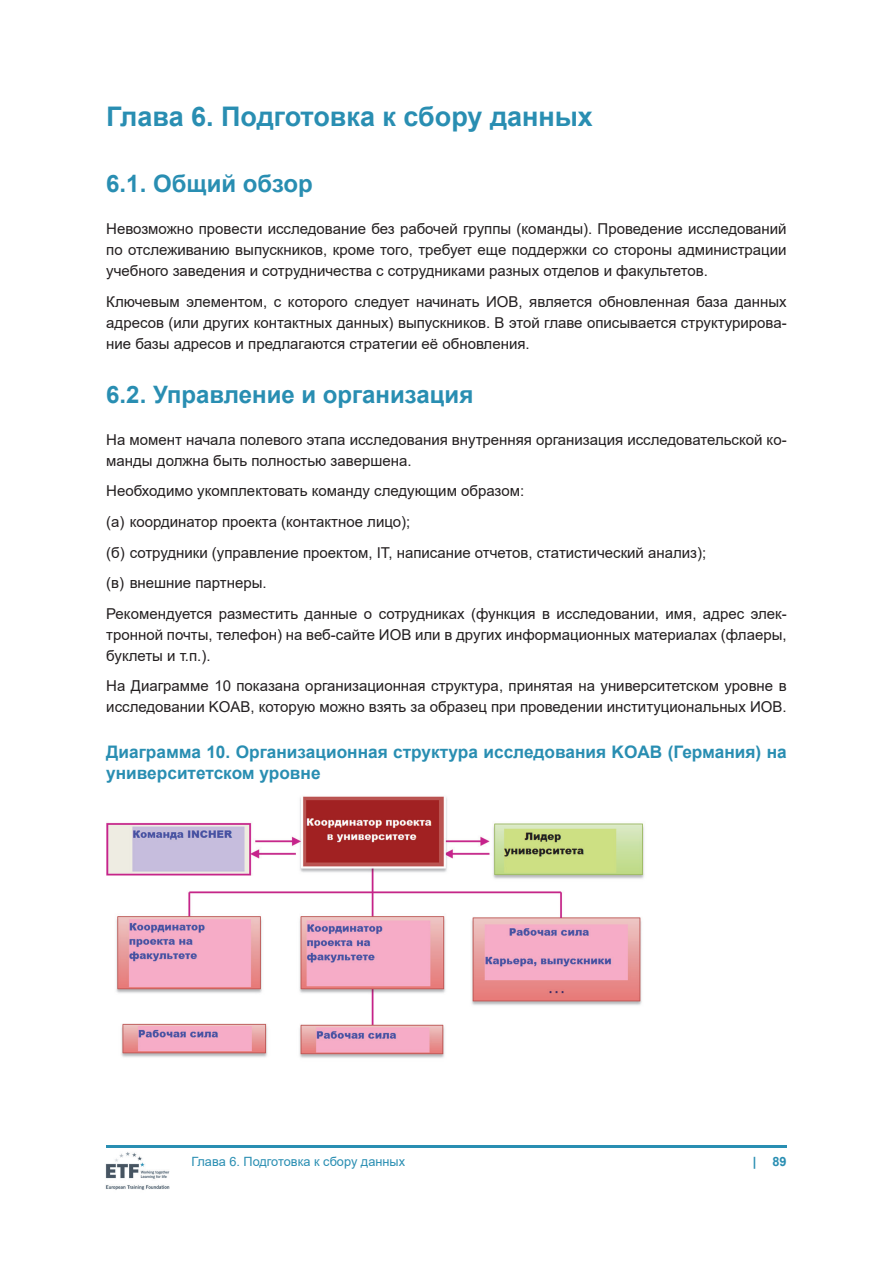
<style>
.page{position:relative;width:893px;height:1263px;background:#fff}
.page>*{position:absolute;margin:0;border:0;box-sizing:border-box;transform-origin:0 0}
.t1{font:700 27px "Arial";color:#298eb2}
.t2{font:700 24px "Arial";color:#298eb2}
.t3{font:700 17.25px/20.7px "Arial";color:#298eb2}
.t4{font:15px/21px "Arial";color:#231f20}
.t5{font:12.75px "Arial";color:#298eb2}
.t6{font:700 12.75px "Arial";color:#298eb2}
</style>
<div class="page">
<img style="left:105px;top:1145px;width:73px;height:45px">
<hr style="left:106px;top:1146px;width:681px;height:2px;background:#298eb2">
<img style="left:106px;top:796px;width:539px;height:262px">
<h1 class="t1" style="left:106px;top:97px;width:488px">Глава 6. Подготовка к сбору данных</h1>
<h2 class="t2" style="left:106px;top:167px;width:208px">6.1. Общий обзор</h2>
<p class="t4" style="left:106px;top:219px;width:682px;text-align:justify">Невозможно провести исследование без рабочей группы (команды). Проведение исследований по отслеживанию выпускников, кроме того, требует еще поддержки со стороны администрации учебного заведения и сотрудничества с сотрудниками разных отделов и факультетов.</p>
<p class="t4" style="left:106px;top:291px;width:682px;text-align:justify">Ключевым элементом, с которого следует начинать ИОВ, является обновленная база данных адресов (или других контактных данных) выпускников. В этой главе описывается структурирова&shy;ние базы адресов и предлагаются стратегии её обновления.</p>
<h2 class="t2" style="left:106px;top:377px;width:369px">6.2. Управление и организация</h2>
<p class="t4" style="left:106px;top:429px;width:682px">На момент начала полевого этапа исследования внутренняя организация исследовательской ко&shy;манды должна быть полностью завершена.</p>
<p class="t4" style="left:106px;top:476px;width:682px;line-height:30.6px">Необходимо укомплектовать команду следующим образом:<br>(а) координатор проекта (контактное лицо);<br>(б) сотрудники (управление проектом, IT, написание отчетов, статистический анализ);<br>(в) внешние партнеры.<br>Рекомендуется разместить данные о сотрудниках (функция в исследовании, имя, адрес элек-</p>
<p class="t4" style="left:106px;top:624px;width:682px">тронной почты, телефон) на веб-сайте ИОВ или в других информационных материалах (флаеры, буклеты и т.п.).</p>
<p class="t4" style="left:106px;top:675px;width:682px">На Диаграмме 10 показана организационная структура, принятая на университетском уровне в исследовании KOAB, которую можно взять за образец при проведении институциональных ИОВ.</p>
<p class="t3" style="left:106px;top:742px;width:682px">Диаграмма 10. Организационная структура исследования KOAB (Германия) на университетском уровне</p>
<p class="t5" style="left:191px;top:1153px;width:215px">Глава 6. Подготовка к сбору данных</p>
<p class="t6" style="left:753px;top:1152px;width:5px">|</p>
<p class="t6" style="left:772px;top:1152px;width:16px">89</p>
</div>
